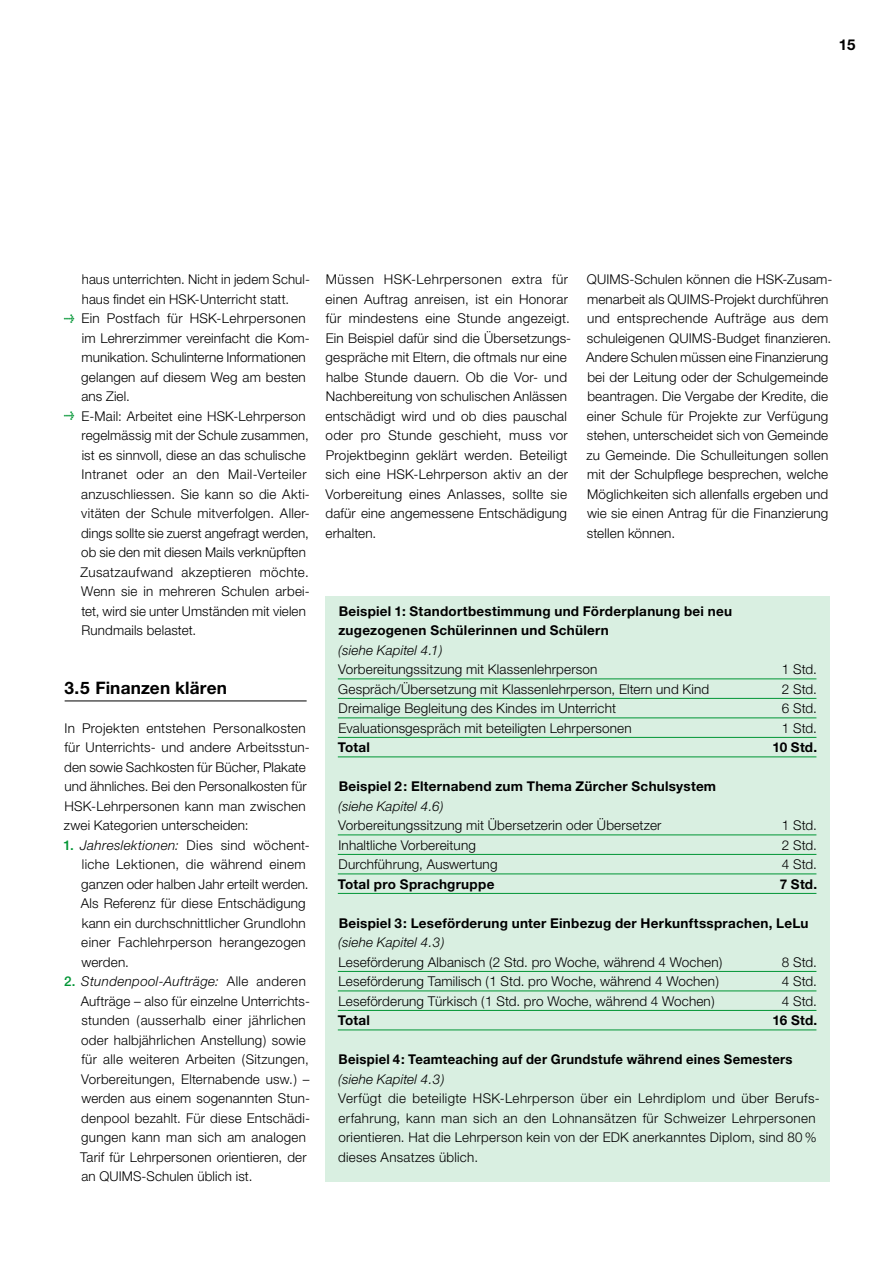
<style>
.page{position:relative;width:893px;height:1263px;background:#fff}
.page>*{position:absolute;margin:0;border:0;box-sizing:border-box;transform-origin:0 0}
.t1{font:700 17.25px "Helvetica Neue LT Std";letter-spacing:.01em;color:#000}
.t2{font:700 15px "Helvetica Neue LT Std";color:#000}
.t3{font:300 13.5px/19.5px "Helvetica Neue LT Std";letter-spacing:.015em;color:#000}
.t4{font:700 13.5px/19.5px "Helvetica Neue LT Std";letter-spacing:.02em;color:#000}
.t5{font:italic 300 13.5px "Helvetica Neue LT Std";letter-spacing:.01em;color:#000}
.s1{font-weight:500;color:#009534}
.s2{font-style:italic}
</style>
<div class="page">
<hr style="left:65px;top:700px;width:242px;height:1px;background:#000">
<div style="left:325px;top:596px;width:504px;height:585px;background:#d9efe1"></div>
<hr style="left:338px;top:678px;width:478px;height:1px;background:#009534">
<hr style="left:338px;top:698px;width:478px;height:1px;background:#009534">
<hr style="left:338px;top:717px;width:478px;height:1px;background:#009534">
<hr style="left:338px;top:737px;width:478px;height:1px;background:#009534">
<hr style="left:338px;top:756px;width:478px;height:1px;background:#009534">
<hr style="left:338px;top:834px;width:478px;height:1px;background:#009534">
<hr style="left:338px;top:854px;width:478px;height:1px;background:#009534">
<hr style="left:338px;top:873px;width:478px;height:1px;background:#009534">
<hr style="left:338px;top:893px;width:478px;height:1px;background:#009534">
<hr style="left:338px;top:971px;width:478px;height:1px;background:#009534">
<hr style="left:338px;top:990px;width:478px;height:1px;background:#009534">
<hr style="left:338px;top:1010px;width:478px;height:1px;background:#009534">
<hr style="left:338px;top:1029px;width:478px;height:1px;background:#009534">
<p class="t2" style="left:839px;top:35px;width:18px">15</p>
<p class="t3" style="left:82px;top:269px;width:230px">haus unterrichten. Nicht in jedem Schul-</p>
<p class="t3" style="left:82px;top:289px;width:209px">haus findet ein HSK-Unterricht statt.</p>
<p class="t3" style="left:64px;top:308px;width:243px"><sup>&gt;</sup> Ein Postfach für HSK-Lehrpersonen</p>
<p class="t3" style="left:82px;top:328px;width:230px">im Lehrerzimmer vereinfacht die Kom-</p>
<p class="t3" style="left:82px;top:347px;width:226px">munikation. Schulinterne Informationen</p>
<p class="t3" style="left:81px;top:367px;width:226px">gelangen auf diesem Weg am besten</p>
<p class="t3" style="left:81px;top:386px;width:50px">ans Ziel.</p>
<p class="t3" style="left:64px;top:406px;width:243px"><sup>&gt;</sup> E-Mail: Arbeitet eine HSK-Lehrperson</p>
<p class="t3" style="left:82px;top:425px;width:229px">regelmässig mit der Schule zusammen,</p>
<p class="t3" style="left:82px;top:445px;width:225px">ist es sinnvoll, diese an das schulische</p>
<p class="t3" style="left:82px;top:464px;width:227px">Intranet oder an den Mail-Verteiler</p>
<p class="t3" style="left:81px;top:484px;width:230px">anzuschliessen. Sie kann so die Akti-</p>
<p class="t3" style="left:81px;top:503px;width:230px">vitäten der Schule mitverfolgen. Aller-</p>
<p class="t3" style="left:81px;top:523px;width:229px">dings sollte sie zuerst angefragt werden,</p>
<p class="t3" style="left:81px;top:542px;width:226px">ob sie den mit diesen Mails verknüpften</p>
<p class="t3" style="left:81px;top:562px;width:230px">Zusatzaufwand akzeptieren möchte.</p>
<p class="t3" style="left:81px;top:581px;width:230px">Wenn sie in mehreren Schulen arbei-</p>
<p class="t3" style="left:81px;top:601px;width:226px">tet, wird sie unter Umständen mit vielen</p>
<p class="t3" style="left:82px;top:620px;width:116px">Rundmails belastet.</p>
<p class="t1" style="left:64px;top:677px;width:164px">3.5 Finanzen klären</p>
<p class="t3" style="left:64px;top:718px;width:248px">In Projekten entstehen Personalkosten für Unterrichts- und andere Arbeitsstun&shy;den sowie Sachkosten für Bücher, Plakate und ähnliches. Bei den Personalkosten für HSK-Lehrpersonen kann man zwischen zwei Kategorien unterscheiden:</p>
<p class="t3" style="left:81px;top:835px;width:231px;text-indent:-17px"><span class="s1">1.</span> <span class="s2">Jahreslektionen:</span> Dies sind wöchent&shy;liche Lektionen, die während einem ganzen oder halben Jahr erteilt werden.<br>Als Referenz für diese Entschädigung kann ein durchschnittlicher Grundlohn einer Fachlehrperson herangezogen werden.</p>
<p class="t3" style="left:80px;top:971px;width:231px;text-indent:-16px"><span class="s1">2.</span> <span class="s2">Stundenpool-Aufträge:</span> Alle anderen Aufträge – also für einzelne Unterrichts&shy;stunden (ausserhalb einer jährlichen oder halbjährlichen Anstellung) sowie für alle weiteren Arbeiten (Sitzungen, Vorbereitungen, Elternabende usw.) – werden aus einem sogenannten Stun&shy;denpool bezahlt. Für diese Entschädi&shy;gungen kann man sich am analogen Tarif für Lehrpersonen orientieren, der an QUIMS-Schulen üblich ist.</p>
<p class="t3" style="left:325px;top:269px;width:247px">Müssen HSK-Lehrpersonen extra für einen Auftrag anreisen, ist ein Honorar für mindestens eine Stunde angezeigt.<br>Ein Beispiel dafür sind die Übersetzungs&shy;gespräche mit Eltern, die oftmals nur eine halbe Stunde dauern. Ob die Vor- und Nachbereitung von schulischen Anlässen entschädigt wird und ob dies pauschal oder pro Stunde geschieht, muss vor Projektbeginn geklärt werden. Beteiligt sich eine HSK-Lehrperson aktiv an der Vorbereitung eines Anlasses, sollte sie dafür eine angemessene Entschädigung erhalten.</p>
<p class="t3" style="left:586px;top:269px;width:248px">QUIMS-Schulen können die HSK-Zusam&shy;menarbeit als QUIMS-Projekt durchführen und entsprechende Aufträge aus dem schuleigenen QUIMS-Budget finanzieren.<br>Andere Schulen müssen eine Finanzierung bei der Leitung oder der Schulgemeinde beantragen. Die Vergabe der Kredite, die einer Schule für Projekte zur Verfügung stehen, unterscheidet sich von Gemeinde zu Gemeinde. Die Schulleitungen sollen mit der Schulpflege besprechen, welche Möglichkeiten sich allenfalls ergeben und wie sie einen Antrag für die Finanzierung stellen können.</p>
<p class="t4" style="left:338px;top:601px;width:395px">Beispiel 1: Standortbestimmung und Förderplanung bei neu zugezogenen Schülerinnen und Schülern</p>
<p class="t5" style="left:338px;top:642px;width:106px">(siehe Kapitel 4.1)</p>
<p class="t3" style="left:338px;top:659px;width:261px">Vorbereitungssitzung mit Klassenlehrperson</p>
<p class="t3" style="left:782px;top:659px;width:37px">1 Std.</p>
<p class="t3" style="left:338px;top:679px;width:372px">Gespräch/Übersetzung mit Klassenlehrperson, Eltern und Kind</p>
<p class="t3" style="left:782px;top:679px;width:37px">2 Std.</p>
<p class="t3" style="left:339px;top:698px;width:279px">Dreimalige Begleitung des Kindes im Unterricht</p>
<p class="t3" style="left:782px;top:698px;width:37px">6 Std.</p>
<p class="t3" style="left:339px;top:718px;width:295px">Evaluationsgespräch mit beteiligten Lehrpersonen</p>
<p class="t3" style="left:782px;top:718px;width:37px">1 Std.</p>
<p class="t4" style="left:338px;top:737px;width:34px">Total</p>
<p class="t4" style="left:772px;top:737px;width:46px">10 Std.</p>
<p class="t4" style="left:339px;top:776px;width:379px">Beispiel 2: Elternabend zum Thema Zürcher Schulsystem</p>
<p class="t5" style="left:338px;top:798px;width:107px">(siehe Kapitel 4.6)</p>
<p class="t3" style="left:338px;top:815px;width:325px">Vorbereitungssitzung mit Übersetzerin oder Übersetzer</p>
<p class="t3" style="left:782px;top:815px;width:37px">1 Std.</p>
<p class="t3" style="left:339px;top:835px;width:139px">Inhaltliche Vorbereitung</p>
<p class="t3" style="left:782px;top:835px;width:37px">2 Std.</p>
<p class="t3" style="left:339px;top:854px;width:160px">Durchführung, Auswertung</p>
<p class="t3" style="left:782px;top:854px;width:37px">4 Std.</p>
<p class="t4" style="left:338px;top:874px;width:158px">Total pro Sprachgruppe</p>
<p class="t4" style="left:780px;top:874px;width:39px">7 Std.</p>
<p class="t4" style="left:339px;top:913px;width:471px">Beispiel 3: Leseförderung unter Einbezug der Herkunftssprachen, LeLu</p>
<p class="t5" style="left:338px;top:934px;width:108px">(siehe Kapitel 4.3)</p>
<p class="t3" style="left:339px;top:952px;width:385px">Leseförderung Albanisch (2 Std. pro Woche, während 4 Wochen)</p>
<p class="t3" style="left:782px;top:952px;width:37px">8 Std.</p>
<p class="t3" style="left:339px;top:971px;width:382px">Leseförderung Tamilisch (1 Std. pro Woche, während 4 Wochen)</p>
<p class="t3" style="left:782px;top:971px;width:37px">4 Std.</p>
<p class="t3" style="left:339px;top:991px;width:378px">Leseförderung Türkisch (1 Std. pro Woche, während 4 Wochen)</p>
<p class="t3" style="left:782px;top:991px;width:37px">4 Std.</p>
<p class="t4" style="left:338px;top:1010px;width:34px">Total</p>
<p class="t4" style="left:772px;top:1010px;width:46px">16 Std.</p>
<p class="t4" style="left:339px;top:1049px;width:455px">Beispiel 4: Teamteaching auf der Grundstufe während eines Semesters</p>
<p class="t5" style="left:338px;top:1071px;width:108px">(siehe Kapitel 4.3)</p>
<p class="t3" style="left:338px;top:1088px;width:483px">Verfügt die beteiligte HSK-Lehrperson über ein Lehrdiplom und über Berufs&shy;erfahrung, kann man sich an den Lohnansätzen für Schweizer Lehrpersonen orientieren. Hat die Lehrperson kein von der EDK anerkanntes Diplom, sind 80 % dieses Ansatzes üblich.</p>
</div>
